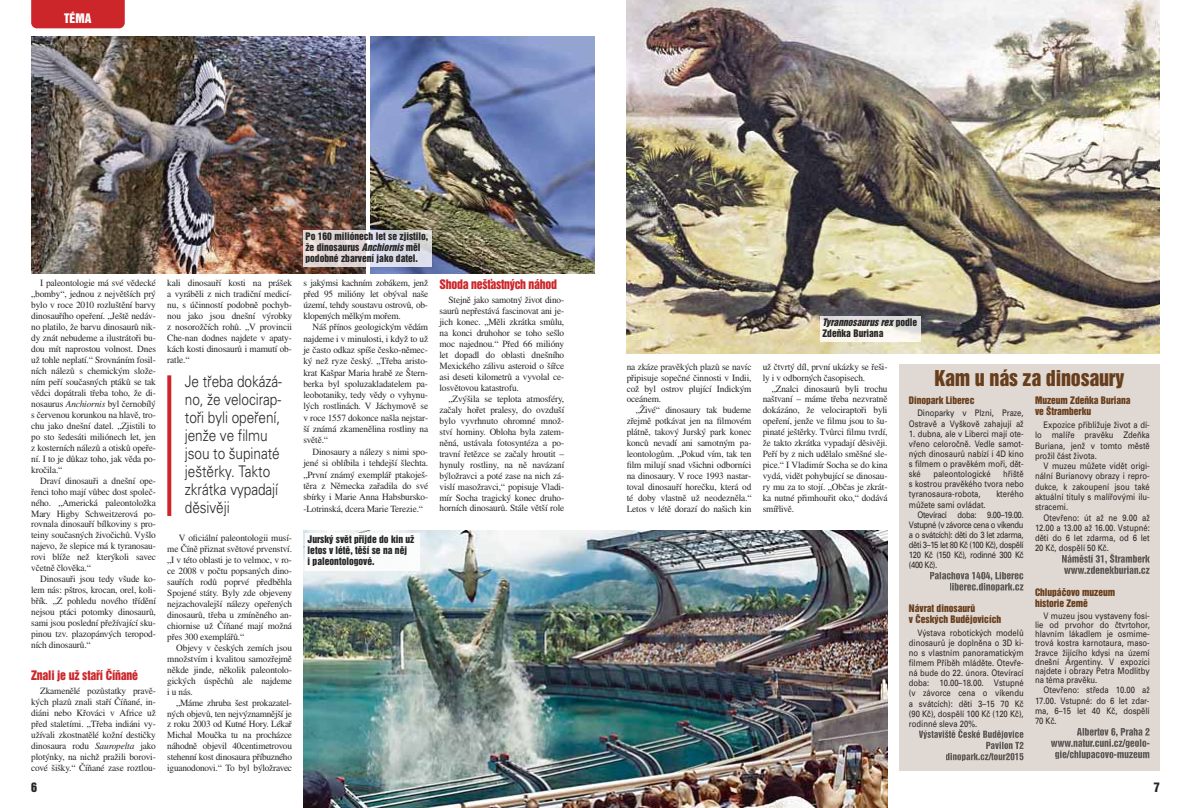
<style>
.page{position:relative;width:1191px;height:808px;background:#fff}
.page>*{position:absolute;margin:0;border:0;box-sizing:border-box;transform-origin:0 0}
.t1{font:20px "Helvetica Inserat CE";letter-spacing:-.01em;color:#673e1c}
.t2{font:300 16px/18px "Univers CE";letter-spacing:-.005em;color:#272627;scale:.85 1}
.t3{font:12px "Helvetica Inserat CE";letter-spacing:-.02em;color:#cc262b}
.t4{font:12px "Helvetica Inserat CE";color:#fff}
.t5{font:12px "Helvetica Inserat CE";color:#272627}
.t6{font:9.5px/11px "Times LT Std";letter-spacing:-.015em;color:#272627;text-align:justify}
.t7{font:9.5px/11px "Helvetica Inserat CE";color:#272627}
.t8{font:9.5px/11.3px "Helvetica Inserat CE";letter-spacing:-.005em;color:#673e1c}
.t9{font:9px/10.1px "Univers CE";color:#272627;text-align:justify;scale:.85 1}
.t10{font:9px "Univers CE";letter-spacing:-.045em;color:#272627;scale:.85 1}
.s1{font-style:italic}
</style>
<div class="page">
<div style="left:31px;top:0;width:94px;height:28px;background:#cc262b"></div>
<img style="left:370px;top:37px;width:225px;height:236px">
<img style="left:31px;top:37px;width:335px;height:236px">
<img style="left:303px;top:531px;width:584px;height:277px">
<img style="left:626px;top:0;width:533px;height:353px">
<div style="left:899px;top:365px;width:260px;height:406px;background:#e0d8d2"></div>
<svg style="left:930px;top:572px;width:89px;height:19px"></svg>
<svg style="left:919px;top:729px;width:104px;height:32px"></svg>
<svg style="left:1062px;top:554px;width:83px;height:20px"></svg>
<svg style="left:1051px;top:728px;width:98px;height:31px"></svg>
<svg style="left:167px;top:375px;width:4px;height:141px"></svg>
<img style="left:820px;top:317px;width:100px;height:24px">
<img style="left:306px;top:534px;width:113px;height:36px">
<img style="left:370px;top:231px;width:62px;height:35px">
<img style="left:303px;top:231px;width:63px;height:35px">
<p class="t4" style="left:64px;top:13px;width:29px">TÉMA</p>
<p class="t6" style="left:31px;top:278px;width:126px;text-indent:9px">I paleontologie má své vědecké „bomby“, jednou z největších prý bylo v roce 2010 rozluštění barvy dinosauřího opeření. „Ještě nedáv&shy;no platilo, že barvu dinosaurů nik&shy;dy znát nebudeme a ilustrátoři bu&shy;dou mít naprostou volnost. Dnes už tohle neplatí.“ Srovnáním fosil&shy;ních nálezů s chemickým slože&shy;ním peří současných ptáků se tak vědci dopátrali třeba toho, že di&shy;nosaurus <span class="s1">Anchiornis</span> byl černobílý s červenou korunkou na hlavě, tro&shy;chu jako dnešní datel. „Zjistili to po sto šedesáti miliónech let, jen z kosterních nálezů a otisků opeře&shy;ní. I to je důkaz toho, jak věda po&shy;kročila.“</p>
<p class="t6" style="left:31px;top:476px;width:126px;text-indent:9px">Draví dinosauři a dnešní ope&shy;řenci toho mají vůbec dost společ&shy;ného. „Americká paleontoložka Mary Higby Schweitzerová po&shy;rovnala dinosauří bílkoviny s pro&shy;teiny současných živočichů. Vyšlo najevo, že slepice má k tyranosau&shy;rovi blíže než kterýkoli savec včetně člověka.“</p>
<p class="t6" style="left:31px;top:575px;width:126px;text-indent:9px">Dinosauři jsou tedy všude ko&shy;lem nás: pštros, krocan, orel, koli&shy;břík. „Z pohledu nového třídění nejsou ptáci potomky dinosaurů, sami jsou poslední přežívající sku&shy;pinou tzv. plazopánvých teropod&shy;ních dinosaurů.“</p>
<p class="t3" style="left:31px;top:671px;width:108px">Znali je už staří Číňané</p>
<p class="t6" style="left:31px;top:686px;width:126px;text-indent:9px">Zkamenělé pozůstatky pravě&shy;kých plazů znali staří Číňané, in&shy;diáni nebo Křováci v Africe už před staletími. „Třeba indiáni vy&shy;užívali zkostnatělé kožní destičky dinosaura rodu <span class="s1">Sauropelta</span> jako plotýnky, na nichž pražili borovi&shy;cové šišky.“ Číňané zase roztlou-</p>
<p class="t5" style="left:31px;top:782px;width:7px">6</p>
<p class="t7" style="left:305px;top:232px;width:124px">Po 160 miliónech let se zjistilo, že dinosaurus <span class="s1">Anchiornis</span>měl podobné zbarvení jako datel.</p>
<p class="t3" style="left:439px;top:280px;width:119px">Shoda nešťastných náhod</p>
<p class="t6" style="left:439px;top:295px;width:126px;text-indent:9px">Stejně jako samotný život dino&shy;saurů nepřestává fascinovat ani je&shy;jich konec. „Měli zkrátka smůlu, na konci druhohor se toho sešlo moc najednou.“ Před 66 milióny let dopadl do oblasti dnešního Mexického zálivu asteroid o šířce asi deseti kilometrů a vyvolal ce&shy;losvětovou katastrofu.</p>
<p class="t6" style="left:439px;top:394px;width:126px;text-indent:9px">„Zvýšila se teplota atmosféry, začaly hořet pralesy, do ovzduší bylo vyvrhnuto ohromné množ&shy;ství horniny. Obloha byla zatem&shy;něná, ustávala fotosyntéza a po&shy;travní řetězce se začaly hroutit – hynuly rostliny, na ně navázaní býložravci a poté zase na nich zá&shy;vislí masožravci,“ popisuje Vladi&shy;mír Socha tragický konec druho&shy;horních dinosaurů. Stále větší role</p>
<p class="t6" style="left:303px;top:278px;width:126px">s jakýmsi kachním zobákem, jenž před 95 milióny let obýval naše území, tehdy soustavu ostrovů, ob&shy;klopených mělkým mořem.</p>
<p class="t6" style="left:303px;top:322px;width:126px;line-height:11.3px;text-indent:9px">Náš přínos geologickým vědám najdeme i v minulosti, i když to už je často odkaz spíše česko-němec&shy;ký než ryze český. „Třeba aristo&shy;krat Kašpar Maria hrabě ze Štern&shy;berka byl spoluzakladatelem pa&shy;leobotaniky, tedy vědy o vyhynu&shy;lých rostlinách. V Jáchymově se v roce 1557 dokonce našla nejstar&shy;ší známá zkamenělina rostliny na světě.“</p>
<p class="t6" style="left:303px;top:447px;width:126px;line-height:11.4px;text-indent:9px">Dinosaury a nálezy s nimi spo&shy;jené si oblíbila i tehdejší šlechta. „První známý exemplář ptakoješ&shy;těra z Německa zařadila do své sbírky i Marie Anna Habsbursko--Lotrinská, dcera Marie Terezie.“</p>
<p class="t6" style="left:167px;top:278px;width:126px">kali dinosauří kosti na prášek a vyráběli z nich tradiční medicí&shy;nu, s účinností podobně pochyb&shy;nou jako jsou dnešní výrobky z nosorožčích rohů. „V provincii Che-nan dodnes najdete v apaty&shy;kách kosti dinosaurů i mamutí ob&shy;ratle.“</p>
<p class="t7" style="left:822px;top:317px;width:96px"><span class="s1">Tyrannosaurus rex</span> p o d l e<br>Zdeňka Buriana</p>
<p class="t6" style="left:763px;top:362px;width:126px">už čtvrtý díl, první ukázky se řeši&shy;ly i v odborných časopisech.</p>
<p class="t6" style="left:763px;top:384px;width:126px;text-indent:9px">„Znalci dinosaurů byli trochu naštvaní – máme třeba nezvratně dokázáno, že velociraptoři byli opeření, jenže ve filmu jsou to šu&shy;pinaté ještěrky. Tvůrci filmu tvrdí, že takto zkrátka vypadají děsivěji.<br>Peří by z nich udělalo směšné sle&shy;pice.“ I Vladimír Socha se do kina vydá, vidět pohybující se dinosau&shy;ry mu za to stojí. „Občas je zkrát&shy;ka nutné přimhouřit oko,“ dodává smířlivě.</p>
<p class="t8" style="left:909px;top:395px;width:67px">Dinopark Liberec</p>
<p class="t6" style="left:626px;top:362px;width:126px">na zkáze pravěkých plazů se navíc připisuje sopečné činnosti v Indii, což byl ostrov plující Indickým oceánem.</p>
<p class="t6" style="left:626px;top:406px;width:126px;text-indent:9px">„Živé“ dinosaury tak budeme zřejmě potkávat jen na filmovém plátně, takový Jurský park konec konců nevadí ani samotným pa&shy;leontologům. „Pokud vím, tak ten film milují snad všichni odborníci na dinosaury. V roce 1993 nastar&shy;toval dinosauří horečku, která od té doby vlastně už neodezněla.“ Letos v létě dorazí do našich kin</p>
<h2 class="t2" style="left:185px;top:374px;width:116px">Je třeba dokázá-</h2>
<h1 class="t1" style="left:934px;top:370px;width:191px">Kam u nás za dinosaury</h1>
<h2 class="t2" style="left:185px;top:392px;width:115px">no, že velocirap&shy;toři byli opeření, jenže ve filmu jsou to šupinaté ještěrky. Takto zkrátka vypadají děsivěji</h2>
<p class="t8" style="left:1035px;top:395px;width:97px">Muzeum Zdeňka Buriana ve Štramberku</p>
<p class="t9" style="left:1035px;top:420px;width:136px;text-indent:9px">Expozice přibližuje život a dí&shy;lo malíře pravěku Zdeňka Buriana, jenž v tomto městě prožil část života.</p>
<p class="t9" style="left:1035px;top:462px;width:136px;text-indent:9px">V muzeu můžete vidět origi&shy;nální Burianovy obrazy i repro&shy;dukce, k zakoupení jsou také aktuální tituly s malířovými ilu&shy;stracemi.</p>
<p class="t9" style="left:1035px;top:513px;width:136px;text-indent:9px">Otevřeno: út až ne 9.00 až 12.00 a 13.00 až 16.00. Vstupné: děti do 6 let zdarma, od 6 let 20 Kč, dospělí 50 Kč.</p>
<p class="t8" style="left:1035px;top:587px;width:82px">Chlupáčovo muzeum historie Země</p>
<p class="t9" style="left:1035px;top:612px;width:136px;line-height:9.2px;text-indent:9px">V muzeu jsou vystaveny fosi&shy;lie od prvohor do čtvrtohor, hlavním lákadlem je osmime&shy;trová kostra karnotaura, maso&shy;žravce žijícího kdysi na území dnešní Argentiny. V expozici najdete i obrazy Petra Modlitby na téma pravěku.</p>
<p class="t9" style="left:1035px;top:686px;width:136px;text-indent:9px">Otevřeno: středa 10.00 až 17.00. Vstupné: do 6 let zdar&shy;ma, 6–15 let 40 Kč, dospělí 70 Kč.</p>
<p class="t9" style="left:909px;top:409px;width:136px;text-align:right">Dinoparky v Plzni, Praze,<br>Ostravě a Vyškově zahajují až</p>
<p class="t9" style="left:909px;top:429px;width:136px">1. dubna, ale v Liberci mají ote&shy;vřeno celoročně. Vedle samot&shy;ných dinosaurů nabízí i 4D kino s filmem o pravěkém moři, dět&shy;ské</p>
<p class="t9" style="left:909px;top:470px;width:136px;text-indent:94px">hřiště s kostrou pravěkého tvora nebo tyranosaura-robota,</p>
<p class="t9" style="left:933px;top:470px;width:69px">paleontologické</p>
<p class="t9" style="left:996px;top:490px;width:33px">kterého</p>
<p class="t9" style="left:909px;top:500px;width:92px">můžete sami ovládat.</p>
<p class="t10" style="left:917px;top:511px;width:126px">Otevírací doba: 9.00–19.00.</p>
<p class="t10" style="left:909px;top:521px;width:136px">Vstupné (v závorce cena o víkendu</p>
<p class="t10" style="left:909px;top:531px;width:136px">a o svátcích): děti do 3 let zdarma,</p>
<p class="t10" style="left:909px;top:541px;width:136px">děti 3–15 let 80 Kč (100 Kč), dospělí</p>
<p class="t10" style="left:909px;top:552px;width:136px">120 Kč (150 Kč), rodinné 300 Kč</p>
<p class="t9" style="left:909px;top:561px;width:35px">(400 Kč).</p>
<p class="t8" style="left:909px;top:603px;width:94px">Návrat dinosaurů<br>v Českých Budějovicích</p>
<p class="t9" style="left:909px;top:628px;width:136px;text-indent:9px">Výstava robotických modelů dinosaurů je doplněna o 3D ki&shy;no s vlastním panoramatickým filmem Příběh mláděte. Otevře&shy;ná bude do 22. února. Otevírací doba: 10.00–18.00. Vstupné (v závorce cena o víkendu a svátcích): děti 3–15 70 Kč (90 Kč), dospělí 100 Kč (120 Kč), rodinné sleva 20%.</p>
<p class="t6" style="left:167px;top:533px;width:126px;text-indent:12px">V oficiální paleontologii musí&shy;me Číně přiznat světové prvenství. „I v této oblasti je to velmoc, v ro&shy;ce 2008 v počtu popsaných dino&shy;sauřích rodů poprvé předběhla Spojené státy. Byly zde objeveny nejzachovalejší nálezy opeřených dinosaurů, třeba u zmíněného an&shy;chiornise už Číňané mají možná přes 300 exemplářů.“</p>
<p class="t6" style="left:167px;top:643px;width:126px;text-indent:9px">Objevy v českých zemích jsou množstvím i kvalitou samozřejmě někde jinde, několik paleontolo&shy;gických úspěchů ale najdeme i u nás.</p>
<p class="t6" style="left:167px;top:698px;width:126px;text-indent:9px">„Máme zhruba šest prokazatel&shy;ných objevů, ten nejvýznamnější je z roku 2003 od Kutné Hory. Lékař Michal Moučka tu na procházce náhodně objevil 40centimetrovou stehenní kost dinosaura příbuzného iguanodonovi.“ To byl býložravec</p>
<p class="t7" style="left:308px;top:535px;width:108px">Jurský svět přijde do kin už letos v létě, těší se na něj<br>i paleontologové.</p>
<p class="t5" style="left:1153px;top:782px;width:7px">7</p>
</div>
